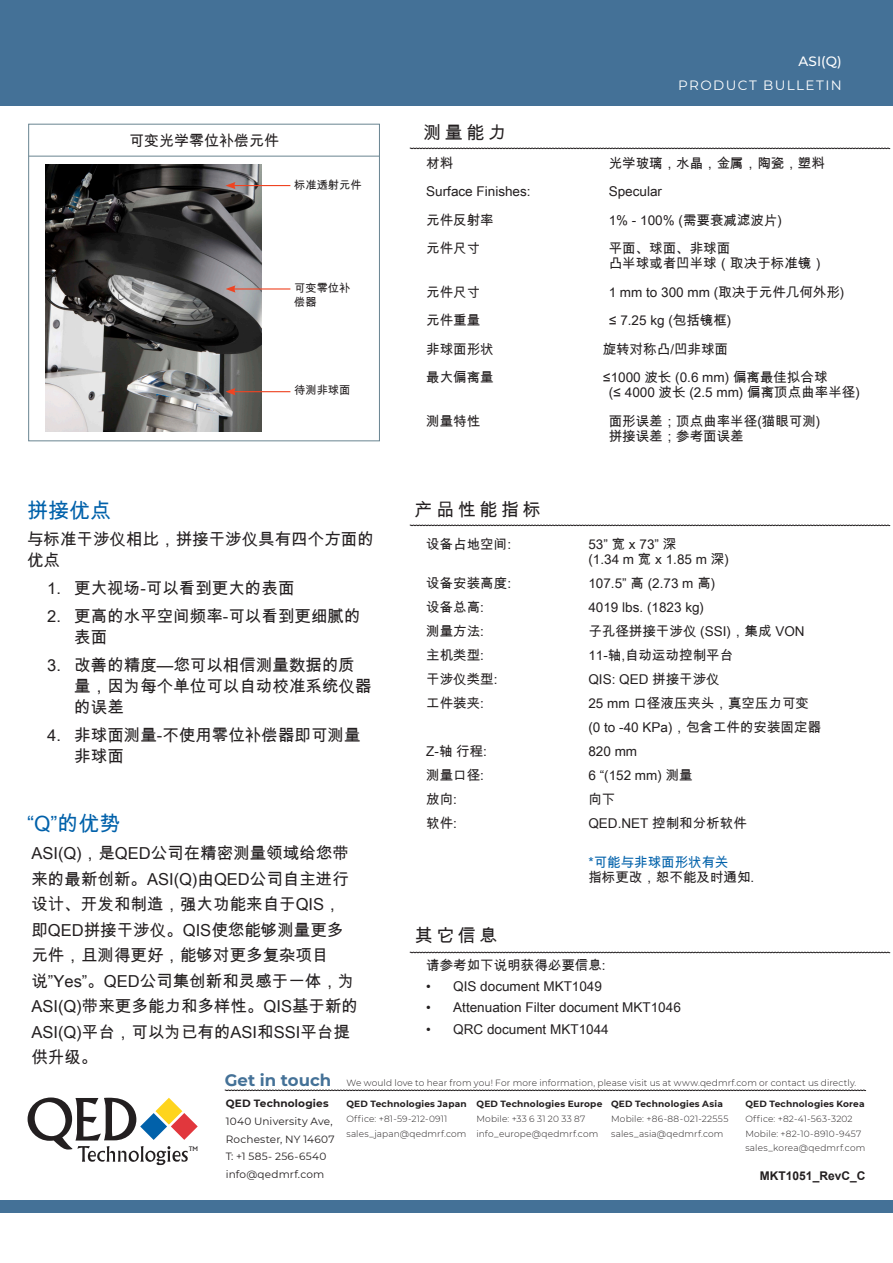
<style>
.page{position:relative;width:893px;height:1263px;background:#fff}
.page>*{position:absolute;margin:0;border:0;box-sizing:border-box;transform-origin:0 0}
.t1{font:21px "Arial Unicode MS";color:#0161aa}
.t2{font:18px "Arial Unicode MS";letter-spacing:.2em;color:#231f20}
.t3{font:16.5px/25.5px "Arial Unicode MS";color:#231f20}
.Box_-_Title{font:700 16.5px "Montserrat";color:#447197}
.t4{font:15px "Arial Unicode MS";color:#231f20}
.t5{font:13.5px/15px "Arial Unicode MS";color:#231f20}
.Text_1{font:13.5px "Montserrat";letter-spacing:.105em;color:#fff}
.Text_1-2{font:500 13.5px "Montserrat";color:#fff}
.t6{font:700 12px "Arial";color:#231f20}
.t7{font:11.25px/13.5px "Arial Unicode MS";color:#231f20}
.Text_3{font:10.5px "Montserrat";letter-spacing:.015em;color:#231f20}
.Text_3-2{font:10.5px "Montserrat";letter-spacing:.035em;color:#231f20}
.Text_3-3{font:700 10.5px "Montserrat";letter-spacing:.015em;color:#231f20}
.Text_3-4{font:300 9px "Montserrat";letter-spacing:.015em;color:#231f20}
.Text_3-5{font:700 9px "Montserrat";letter-spacing:.02em;color:#231f20}
.t8{font:500 6px "Albertus";color:#231f20}
.s1{color:#0161aa}
</style>
<div class="page">
<div style="left:0;top:1199px;width:892px;height:13px;background:#447197"></div>
<svg style="left:224px;top:1089px;width:641px;height:2px"></svg>
<svg style="left:28px;top:1097px;width:170px;height:68px"></svg>
<div style="left:28px;top:124px;width:351px;height:317px;border:1px solid #698491"></div>
<hr style="left:29px;top:156px;width:350px;height:1px;background:#698491">
<img style="left:45px;top:164px;width:216px;height:268px">
<hr style="left:233px;top:185px;width:57px;height:1px;background:#ef4422">
<svg style="left:225px;top:182px;width:10px;height:7px"></svg>
<hr style="left:233px;top:288px;width:57px;height:1px;background:#ef4422">
<svg style="left:225px;top:285px;width:10px;height:8px"></svg>
<hr style="left:233px;top:391px;width:57px;height:1px;background:#ef4422">
<svg style="left:225px;top:388px;width:10px;height:7px"></svg>
<svg style="left:409px;top:148px;width:481px;height:1px"></svg>
<svg style="left:409px;top:525px;width:481px;height:1px"></svg>
<svg style="left:409px;top:951px;width:481px;height:2px"></svg>
<div style="left:0;top:0;width:892px;height:105px;background:#447197"></div>
<p class="t4" style="left:129px;top:130px;width:151px">可变光学零位补偿元件</p>
<p class="t7" style="left:294px;top:178px;width:69px">标准透射元件</p>
<p class="t7" style="left:294px;top:281px;width:58px">可变零位补偿器</p>
<p class="t7" style="left:294px;top:383px;width:58px">待测非球面</p>
<p class="t1" style="left:27px;top:495px;width:85px">拼接优点</p>
<p class="t3" style="left:27px;top:528px;width:348px;line-height:21px">与标准干涉仪相比，拼接干涉仪具有四个方面的优点</p>
<p class="t3" style="left:47px;top:575px;width:248px">1. 更大视场-可以看到更大的表面</p>
<p class="t3" style="left:74px;top:605px;width:287px;line-height:21px;text-indent:-27px">2. 更高的水平空间频率-可以看到更细腻的表面</p>
<p class="t3" style="left:74px;top:654px;width:298px;line-height:21px;text-indent:-27px">3. 改善的精度—您可以相信测量数据的质量，因为每个单位可以自动校准系统仪器的误差</p>
<p class="t3" style="left:74px;top:724px;width:287px;line-height:21px;text-indent:-27px">4. 非球面测量-不使用零位补偿器即可测量非球面</p>
<p class="t1" style="left:27px;top:808px;width:95px">“Q”的优势</p>
<p class="t3" style="left:31px;top:840px;width:328px">ASI(Q)，是QED公司在精密测量领域给您带来的最新创新。ASI(Q)由QED公司自主进行设计、开发和制造，强大功能来自于QIS，即QED拼接干涉仪。QIS使您能够测量更多元件，且测得更好，能够对更多复杂项目说”Yes”。QED公司集创新和灵感于一体，为<br>ASI(Q)带来更多能力和多样性。QIS基于新的<br>ASI(Q)平台，可以为已有的ASI和SSI平台提供升级。</p>
<p class="Text_1-2" style="left:798px;top:52px;width:45px">ASI(Q)</p>
<p class="Text_1" style="left:678px;top:76px;width:165px">PRODUCT BULLETIN</p>
<p class="t2" style="left:423px;top:119px;width:84px">测量能力</p>
<p class="t5" style="left:426px;top:155px;width:28px">材料</p>
<p class="t5" style="left:608px;top:155px;width:218px">光学玻璃，水晶，金属，陶瓷，塑料</p>
<p class="t5" style="left:426px;top:184px;width:106px">Surface Finishes:</p>
<p class="t5" style="left:608px;top:184px;width:55px">Specular</p>
<p class="t5" style="left:426px;top:212px;width:69px">元件反射率</p>
<p class="t5" style="left:608px;top:212px;width:175px">1% - 100% (需要衰减滤波片)</p>
<p class="t5" style="left:426px;top:241px;width:55px">元件尺寸</p>
<p class="t5" style="left:608px;top:241px;width:218px">平面、球面、非球面<br>凸半球或者凹半球（取决于标准镜）</p>
<p class="t5" style="left:426px;top:284px;width:55px">元件尺寸</p>
<p class="t5" style="left:608px;top:284px;width:237px">1 mm to 300 mm (取决于元件几何外形)</p>
<p class="t5" style="left:426px;top:313px;width:55px">元件重量</p>
<p class="t5" style="left:608px;top:313px;width:124px">≤ 7.25 kg (包括镜框)</p>
<p class="t5" style="left:426px;top:341px;width:69px">非球面形状</p>
<p class="t5" style="left:602px;top:341px;width:127px">旋转对称凸/凹非球面</p>
<p class="t5" style="left:426px;top:370px;width:69px">最大偏离量</p>
<p class="t5" style="left:608px;top:370px;width:252px;text-indent:-6px">≤1000 波长 (0.6 mm) 偏离最佳拟合球<br>(≤ 4000 波长 (2.5 mm) 偏离顶点曲率半径)</p>
<p class="t5" style="left:426px;top:413px;width:55px">测量特性</p>
<p class="t5" style="left:608px;top:413px;width:213px">面形误差；顶点曲率半径(猫眼可测)拼接误差；参考面误差</p>
<p class="t2" style="left:414px;top:497px;width:127px">产品性能指标</p>
<p class="t5" style="left:426px;top:536px;width:86px">设备占地空间:</p>
<p class="t5" style="left:588px;top:536px;width:142px">53” 宽 x 73” 深<br>(1.34 m 宽 x 1.85 m 深)</p>
<p class="t5" style="left:426px;top:575px;width:86px">设备安装高度:</p>
<p class="t5" style="left:588px;top:575px;width:128px">107.5” 高 (2.73 m 高)</p>
<p class="t5" style="left:426px;top:599px;width:59px">设备总高:</p>
<p class="t5" style="left:588px;top:599px;width:117px">4019 lbs. (1823 kg)</p>
<p class="t5" style="left:426px;top:623px;width:59px">测量方法:</p>
<p class="t5" style="left:588px;top:623px;width:218px">子孔径拼接干涉仪 (SSI)，集成 VON</p>
<p class="t5" style="left:426px;top:647px;width:59px">主机类型:</p>
<p class="t5" style="left:588px;top:647px;width:146px">11-轴,自动运动控制平台</p>
<p class="t5" style="left:426px;top:671px;width:73px">干涉仪类型:</p>
<p class="t5" style="left:588px;top:671px;width:133px">QIS: QED 拼接干涉仪</p>
<p class="t5" style="left:426px;top:695px;width:59px">工件装夹:</p>
<p class="t5" style="left:588px;top:695px;width:222px">25 mm 口径液压夹头，真空压力可变</p>
<p class="t5" style="left:588px;top:719px;width:234px">(0 to -40 KPa)，包含工件的安装固定器</p>
<p class="t5" style="left:426px;top:743px;width:62px">Z-轴 行程:</p>
<p class="t5" style="left:588px;top:743px;width:50px">820 mm</p>
<p class="t5" style="left:426px;top:767px;width:59px">测量口径:</p>
<p class="t5" style="left:588px;top:767px;width:106px">6 “(152 mm) 测量</p>
<p class="t5" style="left:426px;top:791px;width:32px">放向:</p>
<p class="t5" style="left:588px;top:791px;width:28px">向下</p>
<p class="t5" style="left:426px;top:815px;width:32px">软件:</p>
<p class="t5" style="left:588px;top:815px;width:160px">QED.NET 控制和分析软件</p>
<p class="t5" style="left:588px;top:854px;width:167px"><span class="s1">*可能与非球面形状有关<br></span>指标更改，恕不能及时通知.</p>
<p class="t2" style="left:414px;top:923px;width:84px">其它信息</p>
<p class="t5" style="left:426px;top:957px;width:181px">请参考如下说明获得必要信息:</p>
<p class="t5" style="left:426px;top:978px;width:177px">• QIS document MKT1049</p>
<p class="t5" style="left:426px;top:1000px;width:256px">• Attenuation Filter document MKT1046</p>
<p class="t5" style="left:426px;top:1021px;width:184px">• QRC document MKT1044</p>
<p class="t8" style="left:189px;top:1144px;width:11px">TM</p>
<p class="Box_-_Title" style="left:225px;top:1068px;width:108px">Get in touch</p>
<p class="Text_3-4" style="left:346px;top:1077px;width:511px">We would love to hear from you! For more information, please visit us at www.qedmrf.com or contact us directly.</p>
<p class="Text_3-3" style="left:226px;top:1095px;width:104px">QED Technologies</p>
<p class="Text_3" style="left:226px;top:1113px;width:108px">1040 University Ave,</p>
<p class="Text_3" style="left:226px;top:1131px;width:110px">Rochester, NY 14607</p>
<p class="Text_3-2" style="left:226px;top:1149px;width:102px">T: +1 585- 256-6540</p>
<p class="Text_3" style="left:226px;top:1167px;width:100px">info@qedmrf.com</p>
<p class="Text_3-5" style="left:346px;top:1097px;width:122px">QED Technologies Japan</p>
<p class="Text_3-4" style="left:346px;top:1112px;width:102px">Office: +81-59-212-0911</p>
<p class="Text_3-4" style="left:346px;top:1127px;width:121px">sales_japan@qedmrf.com</p>
<p class="Text_3-5" style="left:476px;top:1097px;width:127px">QED Technologies Europe</p>
<p class="Text_3-4" style="left:476px;top:1112px;width:110px">Mobile: +33 6 31 20 33 87</p>
<p class="Text_3-4" style="left:476px;top:1127px;width:123px">info_europe@qedmrf.com</p>
<p class="Text_3-5" style="left:611px;top:1097px;width:113px">QED Technologies Asia</p>
<p class="Text_3-4" style="left:611px;top:1112px;width:119px">Mobile: +86-88-021-22555</p>
<p class="Text_3-4" style="left:611px;top:1127px;width:114px">sales_asia@qedmrf.com</p>
<p class="Text_3-5" style="left:745px;top:1097px;width:121px">QED Technologies Korea</p>
<p class="Text_3-4" style="left:745px;top:1112px;width:109px">Office: +82-41-563-3202</p>
<p class="Text_3-4" style="left:745px;top:1127px;width:117px">Mobile: +82-10-8910-9457</p>
<p class="Text_3-4" style="left:745px;top:1142px;width:121px">sales_korea@qedmrf.com</p>
<p class="t6" style="left:759px;top:1168px;width:107px">MKT1051_RevC_C</p>
</div>
